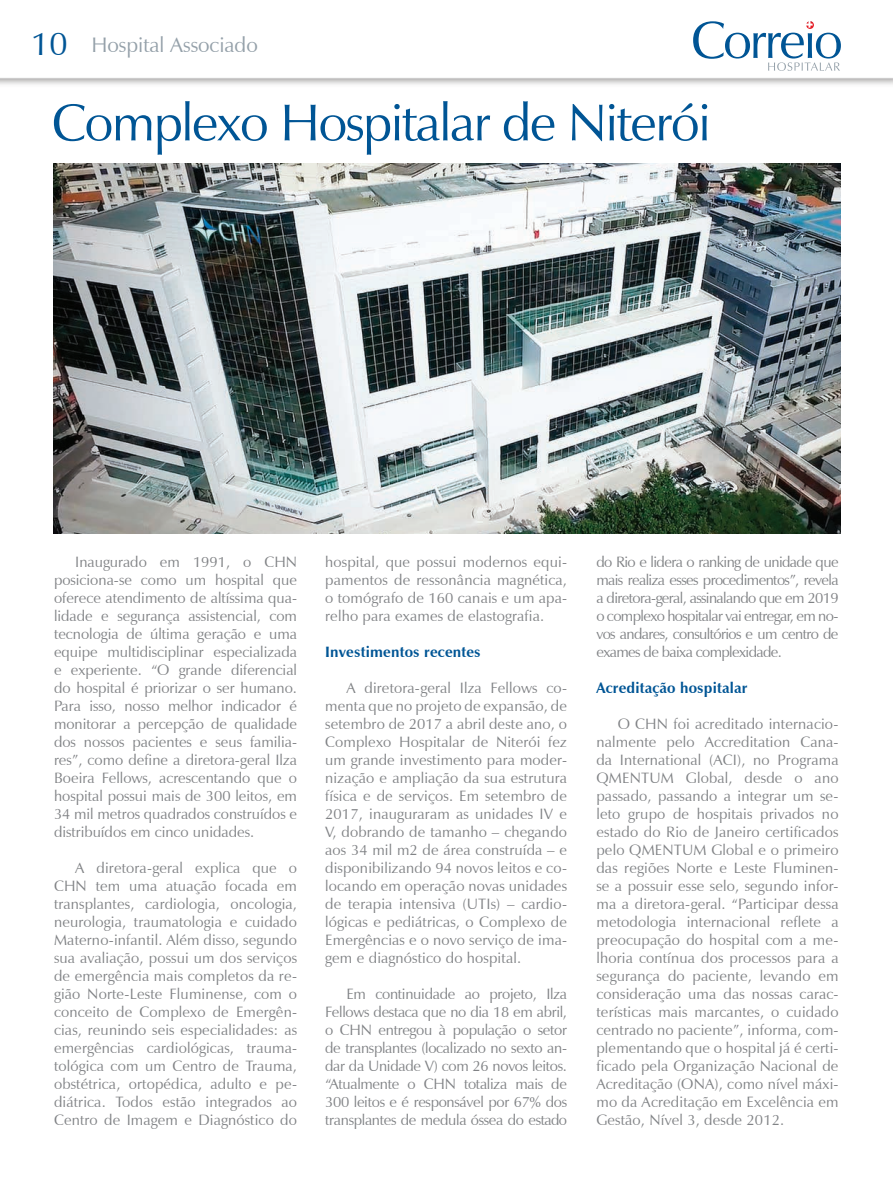
<style>
.page{position:relative;width:893px;height:1191px;background:#fff}
.page>*{position:absolute;margin:0;border:0;box-sizing:border-box;transform-origin:0 0}
.t1{font:52.5px "Zapf Humanist 601 BT";letter-spacing:-.03em;color:#005595}
.t2{font:33px "Zapf Humanist 601 BT";color:#005595}
.t3{font:21px "Zapf Humanist 601 BT";color:#94a0a9}
.t4{font:15px/18px "Zapf Humanist 601 BT";letter-spacing:.01em;color:#808285;text-align:justify}
.t5{font:700 15px "Zapf Humanist 601 BT";letter-spacing:.01em;color:#005595}
</style>
<div class="page">
<svg style="left:693px;top:21px;width:148px;height:50px"></svg>
<img style="left:53px;top:163px;width:788px;height:371px">
<h2 class="t2" style="left:31px;top:23px;width:38px">10</h2>
<h3 class="t3" style="left:91px;top:31px;width:168px">Hospital Associado</h3>
<h1 class="t1" style="left:52px;top:90px;width:661px">Complexo Hospitalar de Niterói</h1>
<p class="t4" style="left:54px;top:552px;width:245px;text-indent:21px">Inaugurado em 1991, o CHN posiciona-se como um hospital que oferece atendimento de altíssima qua&shy;lidade e segurança assistencial, com tecnologia de última geração e uma equipe multidisciplinar especializada e experiente. “O grande diferencial do hospital é priorizar o ser humano.<br>Para isso, nosso melhor indicador é monitorar a percepção de qualidade dos nossos pacientes e seus familia&shy;res”, como define a diretora-geral Ilza Boeira Fellows, acrescentando que o hospital possui mais de 300 leitos, em 34 mil metros quadrados construídos e distribuídos em cinco unidades.</p>
<p class="t4" style="left:54px;top:858px;width:245px;text-indent:21px">A diretora-geral explica que o CHN tem uma atuação focada em transplantes, cardiologia, oncologia, neurologia, traumatologia e cuidado Materno-infantil. Além disso, segundo sua avaliação, possui um dos serviços de emergência mais completos da re&shy;gião Norte-Leste Fluminense, com o conceito de Complexo de Emergên&shy;cias, reunindo seis especialidades: as emergências cardiológicas, trauma&shy;tológica com um Centro de Trauma, obstétrica, ortopédica, adulto e pe&shy;diátrica. Todos estão integrados ao Centro de Imagem e Diagnóstico do</p>
<p class="t4" style="left:325px;top:552px;width:243px">hospital, que possui modernos equi&shy;pamentos de ressonância magnética, o tomógrafo de 160 canais e um apa&shy;relho para exames de elastografia.</p>
<p class="t5" style="left:325px;top:642px;width:157px">Investimentos recentes</p>
<p class="t4" style="left:325px;top:678px;width:243px;text-indent:21px">A diretora-geral Ilza Fellows co&shy;menta que no projeto de expansão, de setembro de 2017 a abril deste ano, o Complexo Hospitalar de Niterói fez um grande investimento para moder&shy;nização e ampliação da sua estrutura física e de serviços. Em setembro de 2017, inauguraram as unidades IV e V, dobrando de tamanho – chegando aos 34 mil m2 de área construída – e disponibilizando 94 novos leitos e co&shy;locando em operação novas unidades de terapia intensiva (UTIs) – cardio&shy;lógicas e pediátricas, o Complexo de Emergências e o novo serviço de ima&shy;gem e diagnóstico do hospital.</p>
<p class="t4" style="left:325px;top:984px;width:243px;text-indent:21px">Em continuidade ao projeto, Ilza Fellows destaca que no dia 18 em abril, o CHN entregou à população o setor de transplantes (localizado no sexto an&shy;dar da Unidade V) com 26 novos leitos. “Atualmente o CHN totaliza mais de 300 leitos e é responsável por 67% dos transplantes de medula óssea do estado</p>
<p class="t4" style="left:596px;top:552px;width:244px">do Rio e lidera o ranking de unidade que mais realiza esses procedimentos”, revela a diretora-geral, assinalando que em 2019 o complexo hospitalar vai entregar, em no&shy;vos andares, consultórios e um centro de exames de baixa complexidade.</p>
<p class="t5" style="left:596px;top:678px;width:152px">Acreditação hospitalar</p>
<p class="t4" style="left:596px;top:714px;width:244px;text-indent:21px">O CHN foi acreditado internacio&shy;nalmente pelo Accreditation Cana&shy;da International (ACI), no Programa QMENTUM Global, desde o ano passado, passando a integrar um se&shy;leto grupo de hospitais privados no estado do Rio de Janeiro certificados pelo QMENTUM Global e o primeiro das regiões Norte e Leste Fluminen&shy;se a possuir esse selo, segundo infor&shy;ma a diretora-geral. “Participar dessa metodologia internacional reflete a preocupação do hospital com a me&shy;lhoria contínua dos processos para a segurança do paciente, levando em consideração uma das nossas carac&shy;terísticas mais marcantes, o cuidado centrado no paciente”, informa, com&shy;plementando que o hospital já é certi&shy;ficado pela Organização Nacional de Acreditação (ONA), como nível máxi&shy;mo da Acreditação em Excelência em Gestão, Nível 3, desde 2012.</p>
</div>
